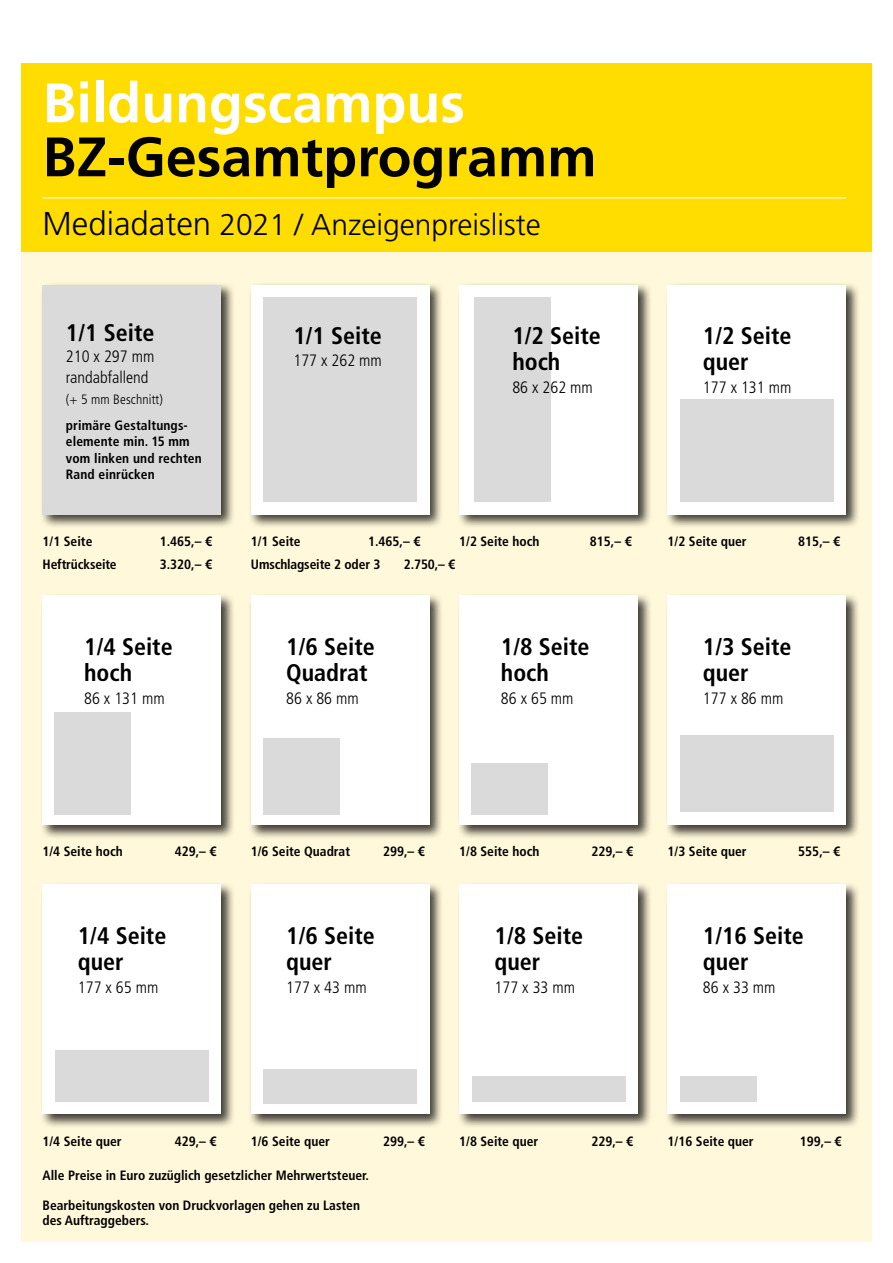
<style>
.page{position:relative;width:893px;height:1263px;background:#fff}
.page>*{position:absolute;margin:0;border:0;box-sizing:border-box;transform-origin:0 0}
.t1{font:700 55.5px "Frutiger LT Std";color:#000}
.t2{font:700 55.5px "Frutiger LT Std";color:#fff}
.Global__Schriftart{font:300 30px "Frutiger LT Std";color:#000}
.Global__Schriftart-2{font:700 condensed 24px "Frutiger LT Std";color:#000}
.Global__Schriftart-3{font:300 condensed 16.5px "Frutiger LT Std";color:#000}
.Global__Schriftart-4{font:700 condensed 13.5px/16.5px "Frutiger LT Std";color:#000}
.Global__Schriftart-5{font:300 condensed 13.5px "Frutiger LT Std";letter-spacing:.01em;color:#000}
.s1{font-size:33px}
</style>
<div class="page">
<div style="left:21px;top:64px;width:851px;height:1178px;background:#fff8da"></div>
<div style="left:21px;top:64px;width:851px;height:188px;background:#fd0"></div>
<hr style="left:43px;top:198px;width:803px;height:1px;background:#fff">
<div style="left:248px;top:282px;width:196px;height:247px;background:#000;opacity:.75"></div>
<div style="left:251px;top:285px;width:178px;height:229px;background:#fff"></div>
<div style="left:264px;top:298px;width:153px;height:204px;background:#dadada"></div>
<div style="left:40px;top:882px;width:196px;height:246px;background:#000;opacity:.75"></div>
<div style="left:43px;top:884px;width:178px;height:230px;background:#fff"></div>
<div style="left:55px;top:1050px;width:153px;height:51px;background:#dadada"></div>
<div style="left:40px;top:282px;width:196px;height:247px;background:#000;opacity:.75"></div>
<div style="left:43px;top:285px;width:178px;height:229px;background:#dadada"></div>
<div style="left:665px;top:282px;width:196px;height:247px;background:#000;opacity:.75"></div>
<div style="left:668px;top:285px;width:178px;height:229px;background:#fff"></div>
<div style="left:665px;top:593px;width:196px;height:246px;background:#000;opacity:.75"></div>
<div style="left:668px;top:595px;width:178px;height:230px;background:#fff"></div>
<div style="left:457px;top:282px;width:195px;height:247px;background:#000;opacity:.75"></div>
<div style="left:459px;top:285px;width:179px;height:229px;background:#fff"></div>
<div style="left:474px;top:298px;width:77px;height:204px;background:#dadada"></div>
<div style="left:680px;top:400px;width:153px;height:102px;background:#dadada"></div>
<div style="left:680px;top:736px;width:153px;height:76px;background:#dadada"></div>
<div style="left:40px;top:593px;width:196px;height:246px;background:#000;opacity:.75"></div>
<div style="left:43px;top:595px;width:178px;height:230px;background:#fff"></div>
<div style="left:54px;top:712px;width:77px;height:102px;background:#dadada"></div>
<div style="left:457px;top:882px;width:195px;height:246px;background:#000;opacity:.75"></div>
<div style="left:459px;top:884px;width:179px;height:230px;background:#fff"></div>
<div style="left:665px;top:882px;width:196px;height:246px;background:#000;opacity:.75"></div>
<div style="left:668px;top:884px;width:178px;height:230px;background:#fff"></div>
<div style="left:472px;top:1076px;width:153px;height:25px;background:#dadada"></div>
<div style="left:680px;top:1076px;width:77px;height:25px;background:#dadada"></div>
<div style="left:457px;top:593px;width:195px;height:246px;background:#000;opacity:.75"></div>
<div style="left:459px;top:595px;width:179px;height:230px;background:#fff"></div>
<div style="left:471px;top:763px;width:76px;height:51px;background:#dadada"></div>
<div style="left:248px;top:882px;width:196px;height:246px;background:#000;opacity:.75"></div>
<div style="left:251px;top:884px;width:178px;height:230px;background:#fff"></div>
<div style="left:264px;top:1069px;width:153px;height:34px;background:#dadada"></div>
<div style="left:248px;top:593px;width:196px;height:246px;background:#000;opacity:.75"></div>
<div style="left:251px;top:595px;width:178px;height:230px;background:#fff"></div>
<div style="left:264px;top:738px;width:76px;height:76px;background:#dadada"></div>
<p class="t2" style="left:43px;top:70px;width:424px">Bildungscampus</p>
<p class="t1" style="left:43px;top:124px;width:556px">BZ-Gesamtprogramm</p>
<p class="Global__Schriftart" style="left:43px;top:208px;width:500px"><span class="s1">Mediadaten</span> 2021 / Anzeigenpreisliste</p>
<p class="Global__Schriftart-2" style="left:66px;top:319px;width:90px">1/1 Seite</p>
<p class="Global__Schriftart-3" style="left:66px;top:347px;width:90px">210 x 297 mm</p>
<p class="Global__Schriftart-3" style="left:66px;top:368px;width:84px">randabfallend</p>
<p class="Global__Schriftart-5" style="left:66px;top:392px;width:99px">(+ 5 mm Beschnitt)</p>
<p class="Global__Schriftart-4" style="left:66px;top:417px;width:137px">primäre Gestaltungs&shy;elemente min. 15 mm vom linken und rechten<br>Rand einrücken</p>
<p class="Global__Schriftart-2" style="left:293px;top:321px;width:90px">1/1 Seite</p>
<p class="Global__Schriftart-3" style="left:293px;top:351px;width:90px">177 x 262 mm</p>
<p class="Global__Schriftart-2" style="left:512px;top:321px;width:90px">1/2 Seite</p>
<p class="Global__Schriftart-2" style="left:512px;top:347px;width:50px">hoch</p>
<p class="Global__Schriftart-3" style="left:512px;top:377px;width:82px">86 x 262 mm</p>
<p class="Global__Schriftart-2" style="left:703px;top:321px;width:90px">1/2 Seite</p>
<p class="Global__Schriftart-2" style="left:703px;top:347px;width:47px">quer</p>
<p class="Global__Schriftart-3" style="left:703px;top:377px;width:90px">177 x 131 mm</p>
<p class="Global__Schriftart-4" style="left:43px;top:533px;width:51px">1/1 Seite</p>
<p class="Global__Schriftart-4" style="left:160px;top:533px;width:54px">1.465,– €</p>
<p class="Global__Schriftart-4" style="left:43px;top:556px;width:76px">Heftrückseite</p>
<p class="Global__Schriftart-4" style="left:160px;top:556px;width:54px">3.320,– €</p>
<p class="Global__Schriftart-2" style="left:84px;top:632px;width:90px">1/4 Seite</p>
<p class="Global__Schriftart-2" style="left:84px;top:659px;width:50px">hoch</p>
<p class="Global__Schriftart-3" style="left:84px;top:689px;width:82px">86 x 131 mm</p>
<p class="Global__Schriftart-4" style="left:459px;top:533px;width:82px">1/2 Seite hoch</p>
<p class="Global__Schriftart-4" style="left:590px;top:533px;width:43px">815,– €</p>
<p class="Global__Schriftart-4" style="left:668px;top:533px;width:81px">1/2 Seite quer</p>
<p class="Global__Schriftart-4" style="left:798px;top:533px;width:43px">815,– €</p>
<p class="Global__Schriftart-4" style="left:251px;top:533px;width:51px">1/1 Seite</p>
<p class="Global__Schriftart-4" style="left:368px;top:533px;width:54px">1.465,– €</p>
<p class="Global__Schriftart-4" style="left:251px;top:556px;width:131px">Umschlagseite 2 oder 3</p>
<p class="Global__Schriftart-4" style="left:404px;top:556px;width:53px">2.750,– €</p>
<p class="Global__Schriftart-2" style="left:286px;top:632px;width:90px">1/6 Seite</p>
<p class="Global__Schriftart-2" style="left:286px;top:659px;width:83px">Quadrat</p>
<p class="Global__Schriftart-3" style="left:286px;top:689px;width:74px">86 x 86 mm</p>
<p class="Global__Schriftart-2" style="left:501px;top:632px;width:90px">1/8 Seite</p>
<p class="Global__Schriftart-2" style="left:501px;top:659px;width:50px">hoch</p>
<p class="Global__Schriftart-3" style="left:501px;top:689px;width:74px">86 x 65 mm</p>
<p class="Global__Schriftart-2" style="left:703px;top:632px;width:90px">1/3 Seite</p>
<p class="Global__Schriftart-2" style="left:703px;top:659px;width:47px">quer</p>
<p class="Global__Schriftart-3" style="left:703px;top:689px;width:82px">177 x 86 mm</p>
<p class="Global__Schriftart-4" style="left:43px;top:843px;width:82px">1/4 Seite hoch</p>
<p class="Global__Schriftart-4" style="left:175px;top:843px;width:43px">429,– €</p>
<p class="Global__Schriftart-2" style="left:78px;top:921px;width:90px">1/4 Seite</p>
<p class="Global__Schriftart-2" style="left:78px;top:947px;width:47px">quer</p>
<p class="Global__Schriftart-3" style="left:78px;top:977px;width:82px">177 x 65 mm</p>
<p class="Global__Schriftart-4" style="left:251px;top:843px;width:101px">1/6 Seite Quadrat</p>
<p class="Global__Schriftart-4" style="left:383px;top:843px;width:43px">299,– €</p>
<p class="Global__Schriftart-2" style="left:286px;top:921px;width:90px">1/6 Seite</p>
<p class="Global__Schriftart-2" style="left:286px;top:947px;width:47px">quer</p>
<p class="Global__Schriftart-3" style="left:286px;top:977px;width:82px">177 x 43 mm</p>
<p class="Global__Schriftart-4" style="left:459px;top:843px;width:82px">1/8 Seite hoch</p>
<p class="Global__Schriftart-4" style="left:591px;top:843px;width:43px">229,– €</p>
<p class="Global__Schriftart-2" style="left:495px;top:921px;width:90px">1/8 Seite</p>
<p class="Global__Schriftart-2" style="left:495px;top:947px;width:47px">quer</p>
<p class="Global__Schriftart-3" style="left:495px;top:977px;width:82px">177 x 33 mm</p>
<p class="Global__Schriftart-4" style="left:668px;top:843px;width:81px">1/3 Seite quer</p>
<p class="Global__Schriftart-4" style="left:798px;top:843px;width:43px">555,– €</p>
<p class="Global__Schriftart-2" style="left:703px;top:921px;width:103px">1/16 Seite</p>
<p class="Global__Schriftart-2" style="left:703px;top:947px;width:47px">quer</p>
<p class="Global__Schriftart-3" style="left:703px;top:977px;width:74px">86 x 33 mm</p>
<p class="Global__Schriftart-4" style="left:43px;top:1132px;width:81px">1/4 Seite quer</p>
<p class="Global__Schriftart-4" style="left:175px;top:1132px;width:43px">429,– €</p>
<p class="Global__Schriftart-4" style="left:251px;top:1132px;width:81px">1/6 Seite quer</p>
<p class="Global__Schriftart-4" style="left:383px;top:1132px;width:43px">299,– €</p>
<p class="Global__Schriftart-4" style="left:459px;top:1132px;width:81px">1/8 Seite quer</p>
<p class="Global__Schriftart-4" style="left:591px;top:1132px;width:43px">229,– €</p>
<p class="Global__Schriftart-4" style="left:668px;top:1132px;width:88px">1/16 Seite quer</p>
<p class="Global__Schriftart-4" style="left:800px;top:1132px;width:43px">199,– €</p>
<p class="Global__Schriftart-4" style="left:43px;top:1167px;width:328px">Alle Preise in Euro zuzüglich gesetzlicher Mehrwertsteuer.</p>
<p class="Global__Schriftart-4" style="left:43px;top:1197px;width:319px;line-height:15px">Bearbeitungskosten von Druckvorlagen gehen zu Lasten des Auftraggebers.</p>
</div>
